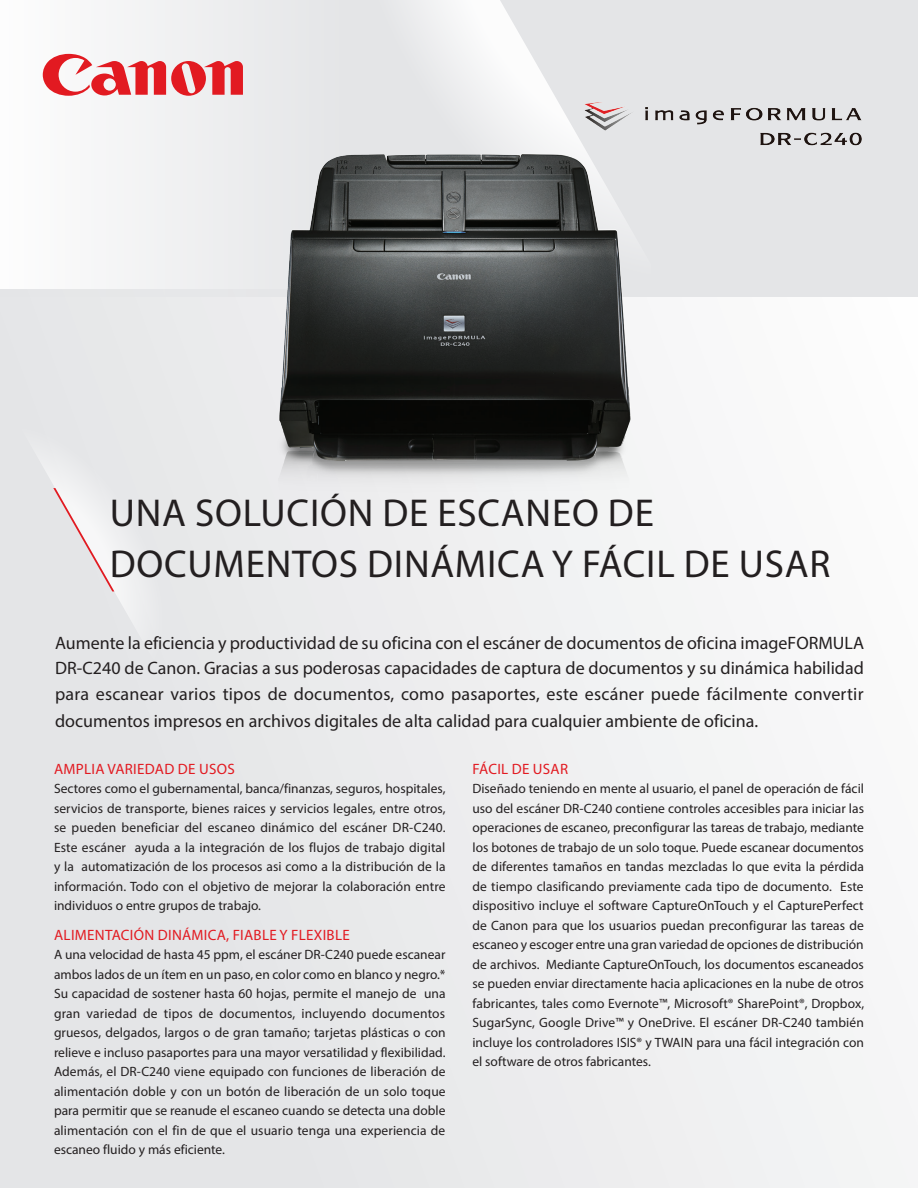
<style>
.page{position:relative;width:918px;height:1188px;background:#fff}
.page>*{position:absolute;margin:0;border:0;box-sizing:border-box;transform-origin:0 0}
.Headlines{font:39px "Myriad Pro";letter-spacing:.02em;color:#231f20}
.Intro_Text{font:18px/26px "Myriad Pro";color:#231f20;text-align:justify}
.Copy_Subheads{font:15px "Myriad Pro";letter-spacing:.02em;color:#e21a21}
.Body_Copy{font:13.5px/19.5px "Myriad Pro";color:#231f20;text-align:justify}
</style>
<div class="page">
<div style="left:0;top:289px;width:918px;height:899px;background:linear-gradient(to right,#e1e3e5,#f8f8f9)"></div>
<svg style="left:42px;top:0;width:876px;height:289px;fill:#e4e5e7"></svg>
<svg style="left:274px;top:0;width:376px;height:135px"></svg>
<svg style="left:43px;top:54px;width:200px;height:42px"></svg>
<svg style="left:53px;top:488px;width:61px;height:103px"></svg>
<img style="left:570px;top:102px;width:306px;height:47px">
<img style="left:222px;top:135px;width:464px;height:342px">
<p class="Headlines" style="left:110px;top:489px;width:546px">UNA SOLUCIÓN DE ESCANEO DE</p>
<p class="Headlines" style="left:110px;top:540px;width:722px">DOCUMENTOS DINÁMICA Y FÁCIL DE USAR</p>
<p class="Intro_Text" style="left:55px;top:629px;width:810px">Aumente la eficiencia y productividad de su oficina con el escáner de documentos de oficina imageFORMULA DR-C240 de Canon. Gracias a sus poderosas capacidades de captura de documentos y su dinámica habilidad para escanear varios tipos de documentos, como pasaportes, este escáner puede fácilmente convertir documentos impresos en archivos digitales de alta calidad para cualquier ambiente de oficina.</p>
<p class="Copy_Subheads" style="left:54px;top:760px;width:182px">AMPLIA VARIEDAD DE USOS</p>
<p class="Body_Copy" style="left:54px;top:779px;width:393px">Sectores como el gubernamental, banca/finanzas, seguros, hospitales, servicios de transporte, bienes raices y servicios legales, entre otros, se pueden beneficiar del escaneo dinámico del escáner DR-C240.<br>Este escáner ayuda a la integración de los flujos de trabajo digital y la automatización de los procesos asi como a la distribución de la información. Todo con el objetivo de mejorar la colaboración entre individuos o entre grupos de trabajo.</p>
<p class="Copy_Subheads" style="left:54px;top:925px;width:297px">ALIMENTACIÓN DINÁMICA, FIABLE Y FLEXIBLE</p>
<p class="Body_Copy" style="left:54px;top:945px;width:393px">A una velocidad de hasta 45 ppm, el escáner DR-C240 puede escanear ambos lados de un ítem en un paso, en color como en blanco y negro.* Su capacidad de sostener hasta 60 hojas, permite el manejo de una gran variedad de tipos de documentos, incluyendo documentos gruesos, delgados, largos o de gran tamaño; tarjetas plásticas o con relieve e incluso pasaportes para una mayor versatilidad y flexibilidad.<br>Además, el DR-C240 viene equipado con funciones de liberación de alimentación doble y con un botón de liberación de un solo toque para permitir que se reanude el escaneo cuando se detecta una doble alimentación con el fin de que el usuario tenga una experiencia de escaneo fluido y más eficiente.</p>
<p class="Copy_Subheads" style="left:473px;top:760px;width:97px">FÁCIL DE USAR</p>
<p class="Body_Copy" style="left:472px;top:779px;width:393px">Diseñado teniendo en mente al usuario, el panel de operación de fácil uso del escáner DR-C240 contiene controles accesibles para iniciar las operaciones de escaneo, preconfigurar las tareas de trabajo, mediante los botones de trabajo de un solo toque. Puede escanear documentos de diferentes tamaños en tandas mezcladas lo que evita la pérdida de tiempo clasificando previamente cada tipo de documento. Este dispositivo incluye el software CaptureOnTouch y el CapturePerfect de Canon para que los usuarios puedan preconfigurar las tareas de escaneo y escoger entre una gran variedad de opciones de distribución de archivos. Mediante CaptureOnTouch, los documentos escaneados se pueden enviar directamente hacia aplicaciones en la nube de otros fabricantes, tales como Evernote™, Microsoft® SharePoint®, Dropbox, SugarSync, Google Drive™ y OneDrive. El escáner DR-C240 también incluye los controladores ISIS® y TWAIN para una fácil integración con el software de otros fabricantes.</p>
</div>
